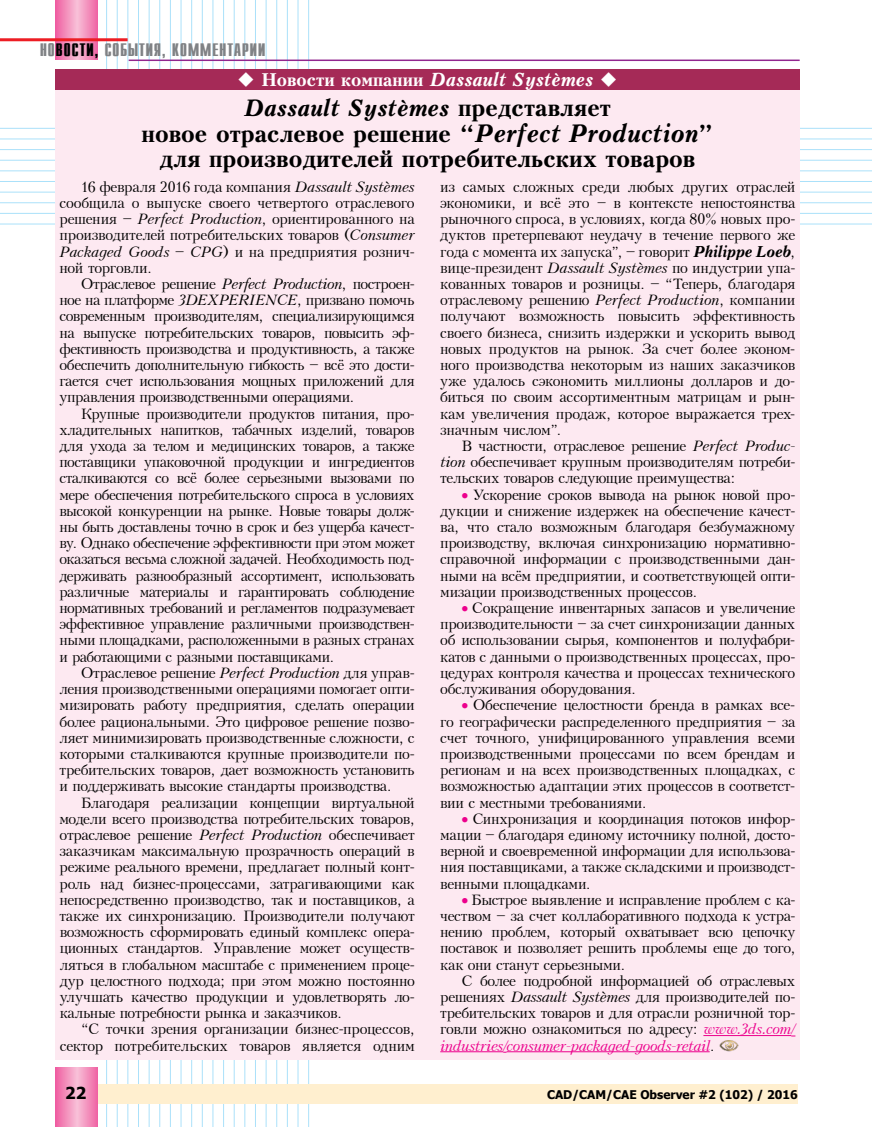
<style>
.page{position:relative;width:872px;height:1127px;background:#fff}
.page>*{position:absolute;margin:0;border:0;box-sizing:border-box;transform-origin:0 0}
.t1{font:700 24px/25.5px "Peterburg";color:#000;text-align:center}
.t2{font:italic 700 22.5px "Peterburg";color:#000;scale:.9 1}
.t3{font:italic 700 18px "Peterburg";color:#fff;scale:.9 1}
.t4{font:700 16.5px "Tahoma";color:#000}
.t5{font:15px/16.2px "Peterburg";letter-spacing:-.025em;color:#000;text-align:justify}
.t6{font:700 15px "Z Compact";letter-spacing:.03em;color:#808285}
.t7{font:700 12px "Tahoma";color:#000}
.s1{color:#000}
.s2{font-style:normal}
.s3{font-style:normal;font-size:24px}
.s4{font-style:italic}
.s5{font-weight:700;font-style:italic}
.s6{color:#ec008c}
.s7{font-style:italic;color:#ec008c}
.s8{font-family:"Times New Roman";font-style:italic;color:#ec008c}
</style>
<div class="page">
<hr style="left:106px;top:0;width:1px;height:1127px;background:#abe1fa">
<hr style="left:117px;top:0;width:1px;height:1127px;background:#abe1fa">
<hr style="left:128px;top:0;width:1px;height:1127px;background:#abe1fa">
<hr style="left:138px;top:0;width:1px;height:1127px;background:#abe1fa">
<hr style="left:149px;top:0;width:1px;height:1127px;background:#abe1fa">
<hr style="left:159px;top:0;width:1px;height:1127px;background:#abe1fa">
<hr style="left:170px;top:0;width:1px;height:1127px;background:#abe1fa">
<hr style="left:181px;top:0;width:1px;height:1127px;background:#abe1fa">
<hr style="left:191px;top:0;width:1px;height:1127px;background:#abe1fa">
<hr style="left:202px;top:0;width:1px;height:1127px;background:#abe1fa">
<hr style="left:213px;top:0;width:1px;height:1127px;background:#abe1fa">
<hr style="left:223px;top:0;width:1px;height:1127px;background:#abe1fa">
<hr style="left:234px;top:0;width:1px;height:1127px;background:#abe1fa">
<hr style="left:244px;top:0;width:1px;height:1127px;background:#abe1fa">
<hr style="left:255px;top:0;width:1px;height:1127px;background:#abe1fa">
<hr style="left:266px;top:0;width:1px;height:1127px;background:#abe1fa">
<hr style="left:276px;top:0;width:1px;height:1127px;background:#abe1fa">
<hr style="left:287px;top:0;width:1px;height:1127px;background:#abe1fa">
<hr style="left:298px;top:0;width:1px;height:1127px;background:#abe1fa">
<hr style="left:308px;top:0;width:1px;height:1127px;background:#abe1fa">
<hr style="left:0;top:128px;width:872px;height:1px;background:#abe1fa">
<hr style="left:0;top:139px;width:872px;height:1px;background:#abe1fa">
<hr style="left:0;top:149px;width:872px;height:1px;background:#abe1fa">
<hr style="left:0;top:160px;width:872px;height:1px;background:#abe1fa">
<hr style="left:0;top:171px;width:872px;height:1px;background:#abe1fa">
<hr style="left:0;top:181px;width:872px;height:1px;background:#abe1fa">
<hr style="left:0;top:192px;width:872px;height:1px;background:#abe1fa">
<hr style="left:0;top:202px;width:872px;height:1px;background:#abe1fa">
<hr style="left:0;top:213px;width:872px;height:1px;background:#abe1fa">
<hr style="left:0;top:224px;width:872px;height:1px;background:#abe1fa">
<div style="left:55px;top:1084px;width:743px;height:20px;background:#ffefcf"></div>
<svg style="left:55px;top:0;width:43px;height:60px;background:#f38fbb"></svg>
<hr style="left:129px;top:60px;width:670px;height:1px;background:#92278f">
<hr style="left:0;top:38px;width:128px;height:3px;background:#ed1d24">
<svg style="left:55px;top:1067px;width:43px;height:60px;background:#f38fbc"></svg>
<div style="left:55px;top:75px;width:744px;height:985px;background:#fde9f1"></div>
<hr style="left:703px;top:1035px;width:88px;height:1px;background:#ec008c">
<hr style="left:440px;top:1051px;width:63px;height:1px;background:#ec008c">
<hr style="left:506px;top:1051px;width:203px;height:1px;background:#ec008c">
<img style="left:719px;top:1036px;width:19px;height:16px">
<div style="left:55px;top:69px;width:744px;height:20px;background:#a52a57"></div>
<p class="t6" style="left:40px;top:39px;width:228px">Но<span class="s1">вости,</span> события, комментарии</p>
<p class="t3" style="left:237px;top:69px;width:424px">◆ <span class="s2">Новости компании</span> Dassault Syst¢mes ◆</p>
<h2 class="t2" style="left:244px;top:94px;width:409px">Dassault Syst¢mes <span class="s3">представляет</span></h2>
<h1 class="t1" style="left:141px;top:121px;width:573px">новое отраслевое решение “<span class="s4">Perfect Production</span>” для производителей потребительских товаров</h1>
<p class="t5" style="left:60px;top:179px;width:357px;text-indent:21px">16 февраля 2016 года компания <span class="s4">Dassault Syst¢mes </span>сообщила о выпуске своего четвертого отраслевого решения – <span class="s4">Perfect Production</span>, ориентированного на производителей потребительских товаров (<span class="s4">Consumer Packaged Goods – CPG</span>) и на предприятия рознич&shy;ной торговли.</p>
<p class="t5" style="left:60px;top:276px;width:357px;text-indent:21px">Отраслевое решение <span class="s4">Perfect Production</span>, построен&shy;ное на платформе <span class="s4">3DEXPERIENCE</span>, призвано помочь современным производителям, специализирующимся на выпуске потребительских товаров, повысить эф&shy;фективность производства и продуктивность, а также обеспечить дополнительную гибкость – всё это дости&shy;гается счет использования мощных приложений для управления производственными операциями.</p>
<p class="t5" style="left:59px;top:406px;width:357px;text-indent:21px">Крупные производители продуктов питания, про&shy;хладительных напитков, табачных изделий, товаров для ухода за телом и медицинских товаров, а также поставщики упаковочной продукции и ингредиентов сталкиваются со всё более серьезными вызовами по мере обеспечения потребительского спроса в -условиях высокой конкуренции на рынке. Новые товары долж&shy;ны быть доставлены точно в срок и без ущерба качест&shy;ву. Однако обеспечение эффективности при этом может оказаться весьма сложной задачей. Необходимость под&shy;держивать разнообразный ассортимент, использовать различные материалы и гарантировать соблюдение нормативных требований и регламентов подразумевает эффективное управление различными производствен&shy;ными площадками, расположенными в разных странах и работающими с разными поставщиками.</p>
<p class="t5" style="left:60px;top:665px;width:357px;text-indent:21px">Отраслевое решение <span class="s4">Perfect Production</span> для управ&shy;ления производственными операциями помогает опти&shy;мизировать работу предприятия, сделать операции более рациональными. Это цифровое решение позво&shy;ляет минимизировать производственные сложности, с которыми сталкиваются крупные производители по&shy;требительских товаров, дает возможность установить и поддерживать высокие стандарты производства.</p>
<p class="t5" style="left:60px;top:794px;width:357px;text-indent:21px">Благодаря реализации концепции виртуальной модели всего производства потребительских товаров, отраслевое решение <span class="s4">Perfect Production</span> обеспечивает заказчикам максимальную прозрачность операций в режиме реального времени, предлагает полный конт&shy;роль над бизнес-процессами, затрагивающими как непосредственно производство, так и поставщиков, а также их синхронизацию. Производители получают возможность сформировать единый комплекс опера&shy;ционных стандартов. Управление может осуществ&shy;ляться в глобальном масштабе с применением проце&shy;дур целостного подхода; при этом можно постоянно улучшать качество продукции и удовлетворять ло&shy;кальные потребности рынка и заказчиков.</p>
<p class="t5" style="left:60px;top:1021px;width:357px;text-align:right">“С точки зрения организации бизнес-процессов, сектор потребительских товаров является одним</p>
<p class="t4" style="left:65px;top:1081px;width:23px">22</p>
<p class="t5" style="left:440px;top:179px;width:357px">из самых сложных среди любых других отраслей экономики, и всё это – в контексте непостоянства рыночного спроса, в условиях, когда 80% новых про&shy;дуктов претерпевают неудачу в течение первого же года с момента их запуска”, – говорит <span class="s5">Philippe Loeb</span>, вице-президент <span class="s4">Dassault Syst¢mes</span> по индустрии упа&shy;кованных товаров и розницы. – “Теперь, благодаря отраслевому решению <span class="s4">Perfect Production</span>, компании получают возможность повысить эффективность своего бизнеса, снизить издержки и ускорить вывод новых продуктов на рынок. За счет более эконом&shy;ного производства некоторым из наших заказчиков уже удалось сэкономить миллионы долларов и до&shy;биться по своим ассортиментным матрицам и рын&shy;кам увеличения продаж, которое выражается трех&shy;значным числом”.</p>
<p class="t5" style="left:440px;top:438px;width:357px;text-indent:21px">В частности, отраслевое решение <span class="s4">Perfect Produc&shy;tion</span> обеспечивает крупным производителям потреби&shy;тельских товаров следующие преимущества:</p>
<p class="t5" style="left:440px;top:487px;width:357px;text-indent:21px"><span class="s6">•</span> Ускорение сроков вывода на рынок новой про&shy;дукции и снижение издержек на обеспечение качест&shy;ва, что стало возможным благодаря безбумажному производству, включая синхронизацию нормативно&shy;справочной информации с производственными дан&shy;ными на всём предприятии, и соответствующей опти&shy;мизации производственных процессов.</p>
<p class="t5" style="left:440px;top:600px;width:357px;text-indent:21px"><span class="s6">•</span> Сокращение инвентарных запасов и увеличение производительности – за счет синхронизации данных об использовании сырья, компонентов и полуфабри&shy;катов с данными о производственных процессах, про&shy;цедурах контроля качества и процессах технического обслуживания оборудования.</p>
<p class="t5" style="left:440px;top:697px;width:357px;text-indent:21px"><span class="s6">•</span> Обеспечение целостности бренда в рамках все&shy;го географически распределенного предприятия – за счет точного, унифицированного управления всеми производственными процессами по всем брендам и регионам и на всех производственных площадках, с возможностью адаптации этих процессов в соответст&shy;вии с местными требованиями.</p>
<p class="t5" style="left:440px;top:811px;width:357px;text-indent:21px"><span class="s6">•</span> Синхронизация и координация потоков инфор&shy;мации – благодаря единому источнику полной, досто&shy;верной и своевременной информации для использова&shy;ния поставщиками, а также складскими и производст&shy;венными площадками.</p>
<p class="t5" style="left:440px;top:892px;width:357px;text-indent:21px"><span class="s6">•</span> Быстрое выявление и исправление проблем с ка&shy;чеством – за счет коллаборативного подхода к устра&shy;нению проблем, который охватывает всю цепочку поставок и позволяет решить проблемы еще до того, как они станут серьезными.</p>
<p class="t5" style="left:440px;top:973px;width:357px;text-indent:21px">С более подробной информацией об отраслевых решениях <span class="s4">Dassault Syst¢mes</span> для производителей по&shy;требительских товаров и для отрасли розничной тор&shy;говли можно ознакомиться по адресу: <span class="s7">www.3ds.com</span><span class="s8">/ </span><span class="s7">industries</span><span class="s8">/</span><span class="s7">consumer-packaged-goods-retail</span>.</p>
<p class="t7" style="left:547px;top:1086px;width:252px">CAD/cam/cae Observer #2 (102) / 2016</p>
</div>
